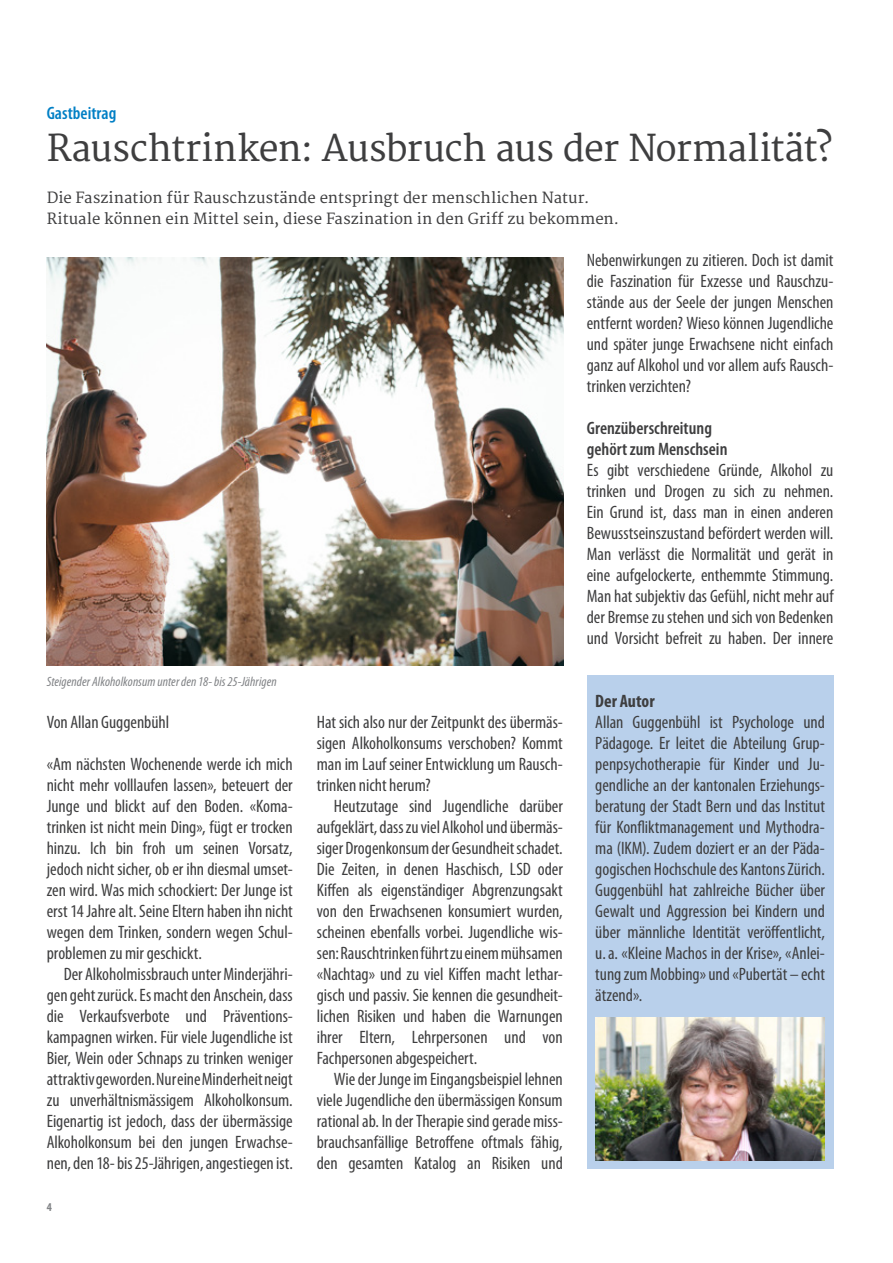
<style>
.page{position:relative;width:893px;height:1263px;background:#fff}
.page>*{position:absolute;margin:0;border:0;box-sizing:border-box;transform-origin:0 0}
.t1{font:36px "Merriweather";letter-spacing:-.02em;color:#3e3e3f}
.t2{font:condensed 18px/21px "Myriad Pro";letter-spacing:-.005em;color:#3e3e3f;text-align:justify}
.t3{font:600 condensed 18px/21px "Myriad Pro";color:#3e3e3f}
.t4{font:600 condensed 18px "Myriad Pro";color:#007fc5}
.t5{font:700 condensed 18px "Myriad Pro";color:#3e3e3f}
.t6{font:15px/21px "Merriweather";color:#3e3e3f}
.t7{font:italic condensed 13.5px "Myriad Pro";letter-spacing:.005em;color:#808285}
.t8{font:700 condensed 12px "Myriad Pro";color:#808285}
</style>
<div class="page">
<img style="left:47px;top:258px;width:516px;height:407px">
<div style="left:587px;top:676px;width:246px;height:493px;background:#b9d0eb"></div>
<img style="left:595px;top:1018px;width:230px;height:143px">
<p class="t4" style="left:47px;top:103px;width:71px">Gastbeitrag</p>
<h1 class="t1" style="left:47px;top:127px;width:788px">Rauschtrinken: Ausbruch aus der Normalität?</h1>
<p class="t6" style="left:47px;top:188px;width:574px">Die Faszination für Rauschzustände entspringt der menschlichen Natur.<br>Rituale können ein Mittel sein, diese Faszination in den Griff zu bekommen.</p>
<p class="t7" style="left:47px;top:674px;width:231px">Steigender Alkoholkonsum unter den 18- bis 25-Jährigen</p>
<p class="t2" style="left:47px;top:712px;width:124px">Von Allan Guggenbühl</p>
<p class="t2" style="left:47px;top:754px;width:248px">«Am nächsten Wochenende werde ich mich nicht mehr volllaufen lassen», beteuert der Junge und blickt auf den Boden. «Koma&shy;trinken ist nicht mein Ding», fügt er trocken hinzu. Ich bin froh um seinen Vorsatz, jedoch nicht sicher, ob er ihn diesmal umset&shy;zen wird. Was mich schockiert: Der Junge ist erst 14 Jahre alt. Seine Eltern haben ihn nicht wegen dem Trinken, sondern wegen Schul&shy;problemen zu mir geschickt.</p>
<p class="t2" style="left:47px;top:964px;width:248px;text-indent:17px">Der Alkoholmissbrauch unter Minderjähri&shy;gen geht zurück. Es macht den Anschein, dass die Verkaufsverbote und Präventions&shy;kampagnen wirken. Für viele Jugendliche ist Bier, Wein oder Schnaps zu trinken weniger attraktiv geworden. Nur eine Minderheit neigt zu unverhältnismässigem Alkoholkonsum.<br>Eigenartig ist jedoch, dass der übermässige Alkoholkonsum bei den jungen Erwachse&shy;nen, den 18- bis 25-Jährigen, angestiegen ist.</p>
<p class="t8" style="left:47px;top:1200px;width:7px">4</p>
<p class="t2" style="left:317px;top:712px;width:248px">Hat sich also nur der Zeitpunkt des übermäs&shy;sigen Alkoholkonsums verschoben? Kommt man im Lauf seiner Entwicklung um Rausch&shy;trinken nicht herum?</p>
<p class="t2" style="left:317px;top:796px;width:248px;text-indent:17px">Heutzutage sind Jugendliche darüber aufgeklärt, dass zu viel Alkohol und übermäs&shy;siger Drogenkonsum der Gesundheit schadet.<br>Die Zeiten, in denen Haschisch, LSD oder Kiffen als eigenständiger Abgrenzungsakt von den Erwachsenen konsumiert wurden, scheinen ebenfalls vorbei. Jugendliche wis&shy;sen: Rauschtrinken führt zu einem mühsamen «Nachtag» und zu viel Kiffen macht lethar&shy;gisch und passiv. Sie kennen die gesundheit&shy;lichen Risiken und haben die Warnungen ihrer Eltern, Lehrpersonen und von Fachpersonen abgespeichert.</p>
<p class="t2" style="left:317px;top:1069px;width:248px;text-indent:17px">Wie der Junge im Eingangsbeispiel lehnen viele Jugendliche den übermässigen Konsum rational ab. In der Therapie sind gerade miss&shy;brauchsanfällige Betroffene oftmals fähig, den gesamten Katalog an Risiken und</p>
<p class="t2" style="left:587px;top:250px;width:248px">Nebenwirkungen zu zitieren. Doch ist damit die Faszination für Exzesse und Rauschzu&shy;stände aus der Seele der jungen Menschen entfernt worden? Wieso können Jugendliche und später junge Erwachsene nicht einfach ganz auf Alkohol und vor allem aufs Rausch&shy;trinken verzichten?</p>
<p class="t3" style="left:587px;top:418px;width:142px">Grenzüberschreitung gehört zum Menschsein</p>
<p class="t2" style="left:587px;top:460px;width:248px">Es gibt verschiedene Gründe, Alkohol zu trinken und Drogen zu sich zu nehmen.<br>Ein Grund ist, dass man in einen anderen Bewusstseinszustand befördert werden will.<br>Man verlässt die Normalität und gerät in eine aufgelockerte, enthemmte Stimmung.<br>Man hat subjektiv das Gefühl, nicht mehr auf der Bremse zu stehen und sich von Bedenken und Vorsicht befreit zu haben. Der innere</p>
<p class="t5" style="left:595px;top:691px;width:61px">Der Autor</p>
<p class="t2" style="left:595px;top:712px;width:231px">Allan Guggenbühl ist Psychologe und Pädagoge. Er leitet die Abteilung Grup&shy;penpsychotherapie für Kinder und Ju&shy;gendliche an der kantonalen Erziehungs&shy;beratung der Stadt Bern und das Institut für Konfliktmanagement und Mythodra&shy;ma (IKM). Zudem doziert er an der Päda&shy;gogischen Hochschule des Kantons Zürich.<br>Guggenbühl hat zahlreiche Bücher über Gewalt und Aggression bei Kindern und über männliche Identität veröffentlicht, u.a. «Kleine Machos in der Krise», «Anlei&shy;tung zum Mobbing» und «Pubertät – echt ätzend».</p>
</div>
